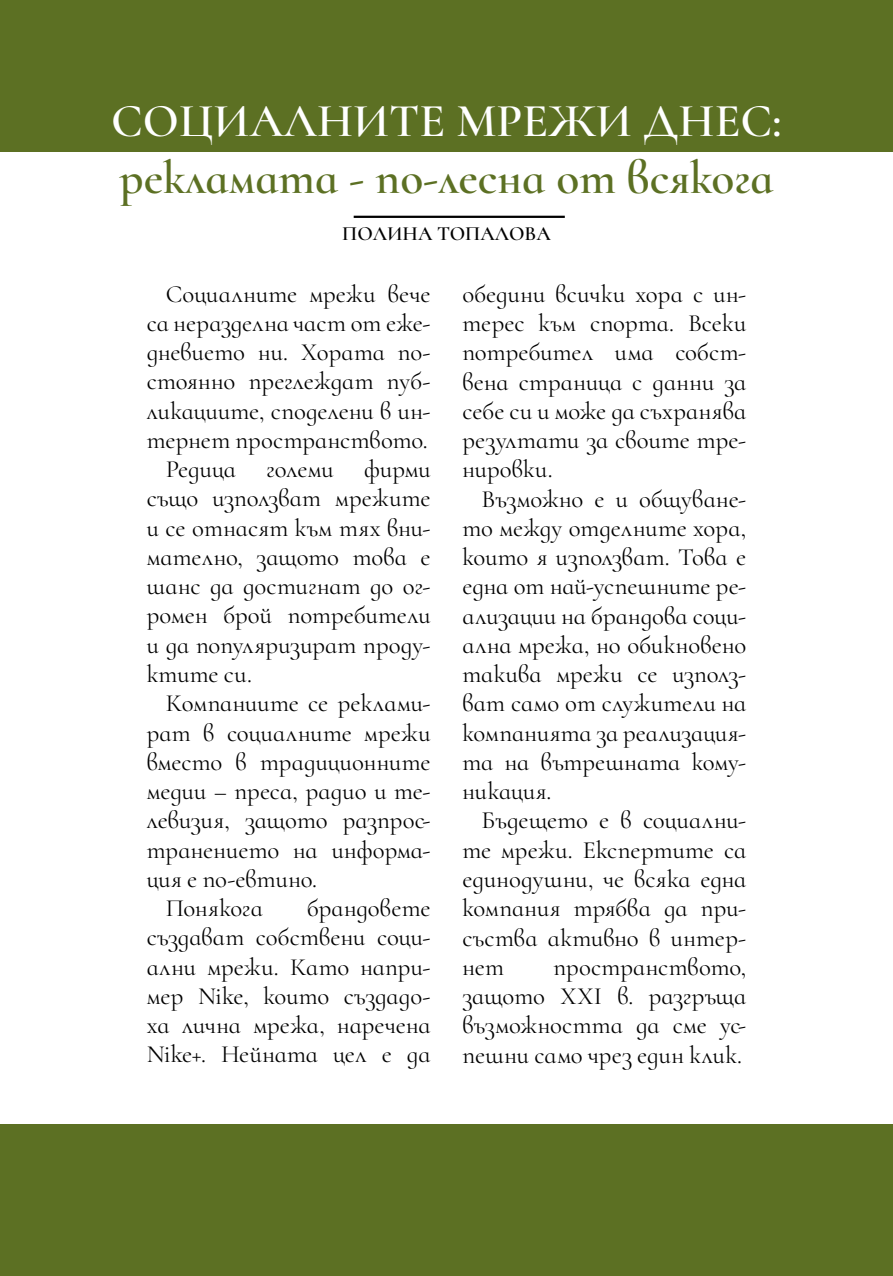
<style>
.page{position:relative;width:893px;height:1276px;background:#fff}
.page>*{position:absolute;margin:0;border:0;box-sizing:border-box;transform-origin:0 0}
.t1{font:600 47.25px "Cormorant Infant";color:#5c7023}
.t2{font:600 47.25px "Cormorant Infant";color:#fff}
.t3{font:24.75px/29.2px "Cormorant Infant";color:#000;text-align:justify}
.t4{font:600 20.25px "Cormorant Infant";color:#000}
</style>
<div class="page">
<div style="left:0;top:0;width:893px;height:152px;background:#5c7023"></div>
<hr style="left:354px;top:216px;width:211px;height:2px;background:#000">
<div style="left:0;top:1124px;width:893px;height:152px;background:#5c7023"></div>
<h1 class="t2" style="left:111px;top:92px;width:672px">СОЦИАЛНИТЕ МРЕЖИ ДНЕС:</h1>
<h1 class="t1" style="left:119px;top:149px;width:655px">рекламата - по-лесна от всякога</h1>
<p class="t4" style="left:342px;top:221px;width:210px">ПОЛИНА ТОПАЛОВА</p>
<p class="t3" style="left:166px;top:279px;width:266px">Социалните мрежи вече</p>
<p class="t3" style="left:147px;top:308px;width:285px">са неразделна част от еже-</p>
<p class="t3" style="left:147px;top:337px;width:285px">дневието ни. Хората по-</p>
<p class="t3" style="left:147px;top:367px;width:285px">стоянно преглеждат пуб-</p>
<p class="t3" style="left:147px;top:396px;width:285px">ликациите, споделени в ин-</p>
<p class="t3" style="left:147px;top:425px;width:283px">тернет пространството.</p>
<p class="t3" style="left:166px;top:454px;width:266px">Редица големи фирми</p>
<p class="t3" style="left:147px;top:484px;width:285px">също използват мрежите</p>
<p class="t3" style="left:147px;top:513px;width:285px">и се отнасят към тях вни-</p>
<p class="t3" style="left:147px;top:542px;width:285px">мателно, защото това е</p>
<p class="t3" style="left:147px;top:571px;width:285px">шанс да достигнат до ог-</p>
<p class="t3" style="left:147px;top:601px;width:285px">ромен брой потребители</p>
<p class="t3" style="left:147px;top:630px;width:285px">и да популяризират проду-</p>
<p class="t3" style="left:147px;top:659px;width:107px">ктите си.</p>
<p class="t3" style="left:166px;top:688px;width:266px">Компаниите се реклами-</p>
<p class="t3" style="left:147px;top:718px;width:285px">рат в социалните мрежи</p>
<p class="t3" style="left:147px;top:747px;width:285px">вместо в традиционните</p>
<p class="t3" style="left:147px;top:776px;width:285px">медии – преса, радио и те-</p>
<p class="t3" style="left:147px;top:805px;width:285px">левизия, защото разпрос-</p>
<p class="t3" style="left:147px;top:835px;width:285px">транението на информа-</p>
<p class="t3" style="left:147px;top:864px;width:172px">ция е по-евтино.</p>
<p class="t3" style="left:166px;top:893px;width:99px">Понякога</p>
<p class="t3" style="left:147px;top:893px;width:285px;text-indent:160px">брандовете създават собствени соци&shy;ални мрежи. Като напри&shy;мер Nike, които създадо&shy;ха лична мрежа, наречена Nike+. Нейната цел е да</p>
<p class="t3" style="left:462px;top:279px;width:285px">обедини всички хора с ин&shy;терес към спорта. Всеки потребител има собст&shy;вена страница с данни за себе си и може да съхранява резултати за своите тре&shy;нировки.</p>
<p class="t3" style="left:462px;top:484px;width:285px;text-indent:19px">Възможно е и общуване&shy;то между отделните хора, които я използват. Това е една от най-успешните ре&shy;ализации на брандова соци&shy;ална мрежа, но обикновено такива мрежи се използ&shy;ват само от служители на компанията за реализация&shy;та на вътрешната кому&shy;никация.</p>
<p class="t3" style="left:462px;top:806px;width:285px;text-indent:19px">Бъдещето е в социални&shy;те мрежи. Експертите са единодушни, че всяка една компания трябва да при&shy;съства активно в интер&shy;нет</p>
<p class="t3" style="left:462px;top:952px;width:285px;text-indent:91px">пространството, защото XXI в. разгръща възможността да сме ус&shy;пешни само чрез един клик.</p>
</div>
